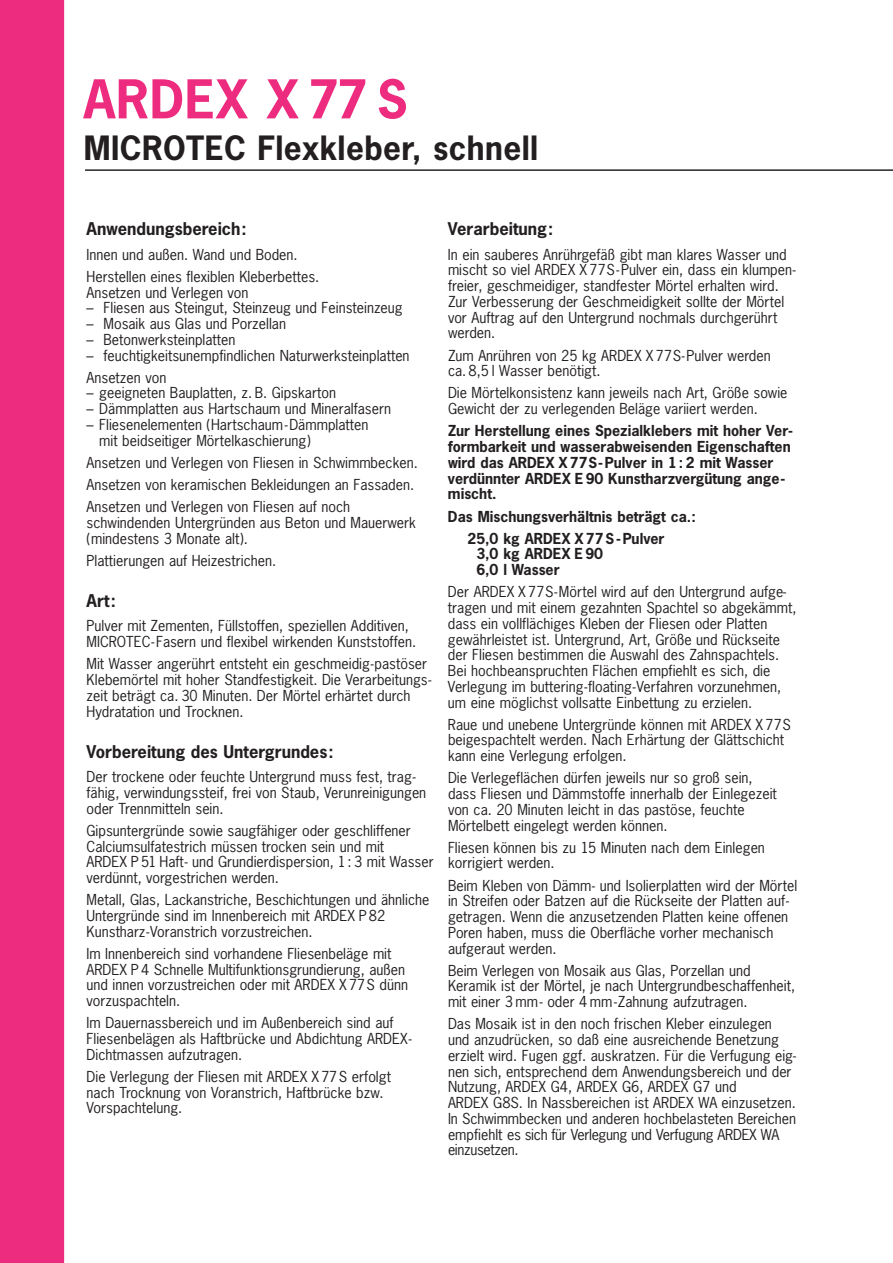
<style>
.page{position:relative;width:893px;height:1263px;background:#fff}
.page>*{position:absolute;margin:0;border:0;box-sizing:border-box;transform-origin:0 0}
.t1{font:700 50.25px "News Gothic";letter-spacing:.01em;color:#ee2c7f}
.t2{font:700 31.5px "News Gothic";letter-spacing:.01em;color:#231f20}
.t3{font:700 16.5px "News Gothic";color:#231f20}
.t4{font:14.25px/15.8px "News Gothic";color:#231f20}
.t5{font:700 14.25px/15.8px "News Gothic";color:#231f20}
</style>
<div class="page">
<div style="left:0;top:0;width:64px;height:1263px;background:#ee2c7f"></div>
<hr style="left:85px;top:170px;width:808px;height:1px;background:#231f20">
<h1 class="t1" style="left:84px;top:72px;width:326px">ARDEX X 77 S</h1>
<h2 class="t2" style="left:84px;top:131px;width:456px">MICROTEC Flexkleber, schnell</h2>
<p class="t3" style="left:87px;top:220px;width:162px">Anwendungsbereich:</p>
<p class="t4" style="left:87px;top:244px;width:234px;line-height:22.2px">Innen und außen. Wand und Boden.<br>Herstellen eines flexiblen Kleberbettes.</p>
<p class="t4" style="left:87px;top:285px;width:163px">Ansetzen und Verlegen von</p>
<p class="t4" style="left:87px;top:301px;width:318px">– Fliesen aus Steingut, Steinzeug und Feinsteinzeug</p>
<p class="t4" style="left:87px;top:316px;width:201px">– Mosaik aus Glas und Porzellan</p>
<p class="t4" style="left:87px;top:332px;width:150px">– Betonwerksteinplatten</p>
<p class="t4" style="left:87px;top:345px;width:325px;line-height:22.2px">– feuchtigkeitsunempfindlichen Naturwerksteinplatten<br>Ansetzen von</p>
<p class="t4" style="left:87px;top:386px;width:251px">– geeigneten Bauplatten, z. B. Gipskarton</p>
<p class="t4" style="left:87px;top:401px;width:306px">– Dämmplatten aus Hartschaum und Mineralfasern</p>
<p class="t4" style="left:99px;top:417px;width:271px;text-indent:-13px">– Fliesenelementen (Hartschaum-Dämmplatten mit beidseitiger Mörtelkaschierung)</p>
<p class="t4" style="left:87px;top:452px;width:333px;line-height:22.2px">Ansetzen und Verlegen von Fliesen in Schwimmbecken.<br>Ansetzen von keramischen Bekleidungen an Fassaden.<br>Ansetzen und Verlegen von Fliesen auf noch</p>
<p class="t4" style="left:87px;top:515px;width:331px">schwindenden Untergründen aus Beton und Mauerwerk (mindestens 3 Monate alt).</p>
<p class="t4" style="left:87px;top:553px;width:191px">Plattierungen auf Heizestrichen.</p>
<p class="t3" style="left:87px;top:592px;width:31px">Art:</p>
<p class="t4" style="left:87px;top:619px;width:331px">Pulver mit Zementen, Füllstoffen, speziellen Additiven,<br>MICROTEC-Fasern und flexibel wirkenden Kunststoffen.</p>
<p class="t4" style="left:87px;top:656px;width:346px">Mit Wasser angerührt entsteht ein geschmeidig-pastöser Klebemörtel mit hoher Standfestigkeit. Die Verarbeitungs&shy;zeit beträgt ca. 30 Minuten. Der Mörtel erhärtet durch Hydratation und Trocknen.</p>
<p class="t3" style="left:87px;top:743px;width:249px">Vorbereitung des Untergrundes:</p>
<p class="t4" style="left:87px;top:769px;width:341px">Der trockene oder feuchte Untergrund muss fest, trag&shy;fähig, verwindungssteif, frei von Staub, Verunreinigungen oder Trennmitteln sein.</p>
<p class="t4" style="left:87px;top:823px;width:349px">Gipsuntergründe sowie saugfähiger oder geschliffener Calciumsulfatestrich müssen trocken sein und mit<br>ARDEX P51 Haft- und Grundierdispersion, 1: 3 mit Wasser verdünnt, vorgestrichen werden.</p>
<p class="t4" style="left:87px;top:892px;width:344px">Metall, Glas, Lackanstriche, Beschichtungen und ähnliche<br>Untergründe sind im Innenbereich mit ARDEX P82<br>Kunstharz-Voranstrich vorzustreichen.</p>
<p class="t4" style="left:87px;top:946px;width:323px">Im Innenbereich sind vorhandene Fliesenbeläge mit ARDEX P4 Schnelle Multifunktionsgrundierung, außen und innen vorzustreichen oder mit ARDEX X77S dünn vorzuspachteln.</p>
<p class="t4" style="left:87px;top:1015px;width:326px">Im Dauernassbereich und im Außenbereich sind auf<br>Fliesenbelägen als Haftbrücke und Abdichtung ARDEX-<br>Dichtmassen aufzutragen.</p>
<p class="t4" style="left:87px;top:1069px;width:306px">Die Verlegung der Fliesen mit ARDEX X77S erfolgt nach Trocknung von Voranstrich, Haftbrücke bzw.<br>Vorspachtelung.</p>
<p class="t3" style="left:448px;top:220px;width:107px">Verarbeitung:</p>
<p class="t4" style="left:448px;top:247px;width:349px">In ein sauberes Anrührgefäß gibt man klares Wasser und mischt so viel ARDEX X77S-Pulver ein, dass ein klumpen&shy;freier, geschmeidiger, standfester Mörtel erhalten wird.<br>Zur Verbesserung der Geschmeidigkeit sollte der Mörtel vor Auftrag auf den Untergrund nochmals durchgerührt werden.</p>
<p class="t4" style="left:448px;top:348px;width:324px">Zum Anrühren von 25 kg ARDEX X77S-Pulver werden ca.8,5 l Wasser benötigt.</p>
<p class="t4" style="left:448px;top:386px;width:341px">Die Mörtelkonsistenz kann jeweils nach Art, Größe sowie<br>Gewicht der zu verlegenden Beläge variiert werden.</p>
<p class="t5" style="left:448px;top:424px;width:346px">Zur Herstellung eines Spezialklebers mit hoher Ver&shy;formbarkeit und wasserabweisenden Eigenschaften wird das ARDEX X 77S-Pulver in 1: 2 mit Wasser verdünnter ARDEX E 90 Kunstharzvergütung ange&shy;mischt.</p>
<p class="t5" style="left:467px;top:505px;width:230px;line-height:22.2px;text-indent:-19px">Das Mischungsverhältnis beträgt ca.:<br>25,0 kg ARDEX X 77S-Pulver</p>
<p class="t5" style="left:476px;top:547px;width:128px">3,0 kg ARDEX E 90<br>6,0 l Wasser</p>
<p class="t4" style="left:448px;top:584px;width:350px">Der ARDEX X77S-Mörtel wird auf den Untergrund aufge&shy;tragen und mit einem gezahnten Spachtel so abgekämmt, dass ein vollflächiges Kleben der Fliesen oder Platten gewährleistet ist. Untergrund, Art, Größe und Rückseite der Fliesen bestimmen die Auswahl des Zahnspachtels.<br>Bei hochbeanspruchten Flächen empfiehlt es sich, die Verlegung im buttering-floating-Verfahren vorzunehmen, um eine möglichst vollsatte Einbettung zu erzielen.</p>
<p class="t4" style="left:448px;top:717px;width:344px">Raue und unebene Untergründe können mit ARDEX X77S beigespachtelt werden. Nach Erhärtung der Glättschicht kann eine Verlegung erfolgen.</p>
<p class="t4" style="left:448px;top:770px;width:330px">Die Verlegeflächen dürfen jeweils nur so groß sein, dass Fliesen und Dämmstoffe innerhalb der Einlegezeit von ca. 20 Minuten leicht in das pastöse, feuchte Mörtelbett eingelegt werden können.</p>
<p class="t4" style="left:448px;top:840px;width:318px">Fliesen können bis zu 15 Minuten nach dem Einlegen korrigiert werden.</p>
<p class="t4" style="left:448px;top:878px;width:351px">Beim Kleben von Dämm- und Isolierplatten wird der Mörtel in Streifen oder Batzen auf die Rückseite der Platten auf&shy;getragen. Wenn die anzusetzenden Platten keine offenen Poren haben, muss die Oberfläche vorher mechanisch aufgeraut werden.</p>
<p class="t4" style="left:448px;top:963px;width:349px">Beim Verlegen von Mosaik aus Glas, Porzellan und<br>Keramik ist der Mörtel, je nach Untergrundbeschaffenheit, mit einer 3 mm- oder 4 mm-Zahnung aufzutragen.</p>
<p class="t4" style="left:448px;top:1016px;width:350px">Das Mosaik ist in den noch frischen Kleber einzulegen und anzudrücken, so daß eine ausreichende Benetzung erzielt wird. Fugen ggf. auskratzen. Für die Verfugung eig&shy;nen sich, entsprechend dem Anwendungsbereich und der Nutzung, ARDEX G4, ARDEX G6, ARDEX G7 und<br>ARDEX G8S. In Nassbereichen ist ARDEX WA einzusetzen.<br>In Schwimmbecken und anderen hochbelasteten Bereichen empfiehlt es sich für Verlegung und Verfugung ARDEX WA einzusetzen.</p>
</div>
